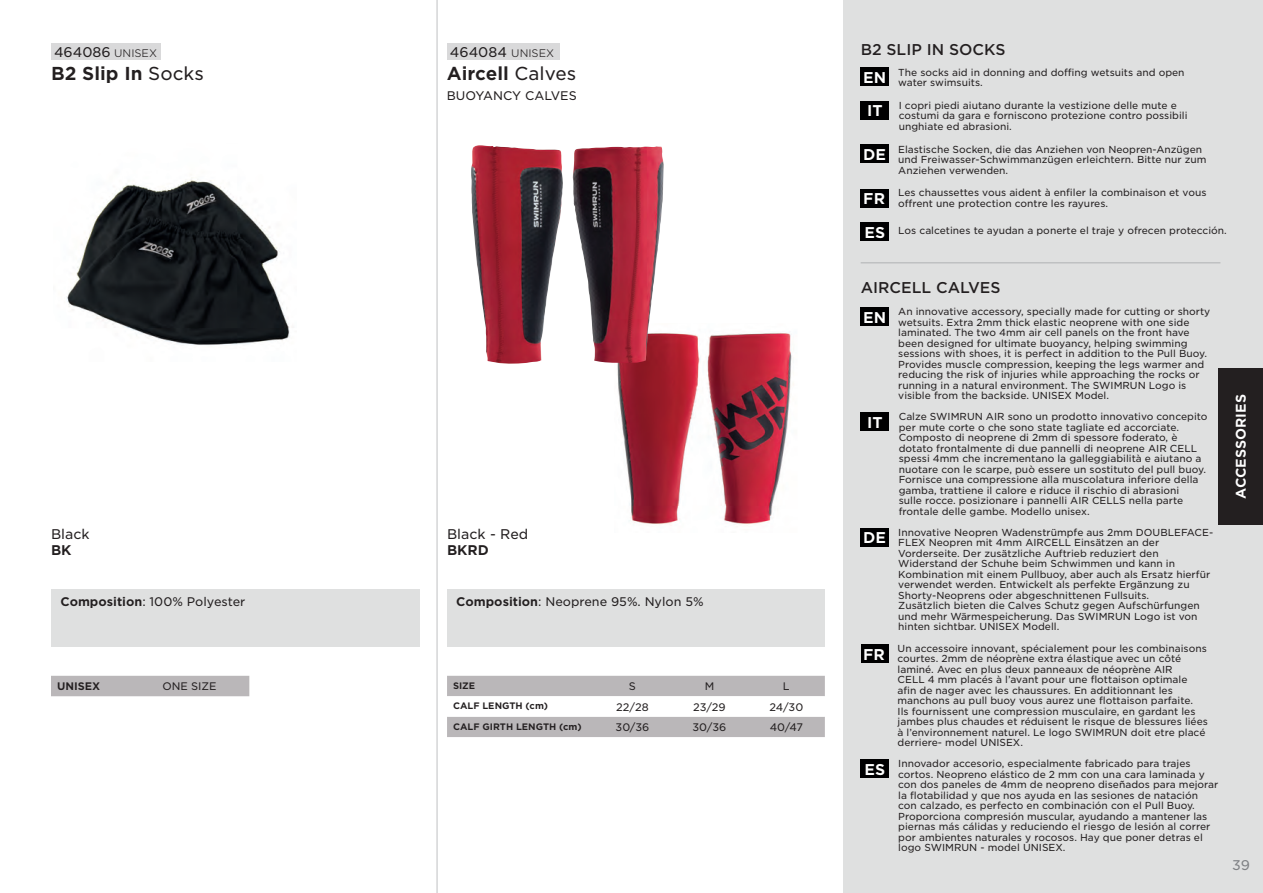
<style>
.page{position:relative;width:1263px;height:893px;background:#fff}
.page>*{position:absolute;margin:0;border:0;box-sizing:border-box;transform-origin:0 0}
.t1{font:700 18px "Gotham S Sm";color:#231f20}
.t2{font:500 15px "Gotham S Sm";color:#231f20}
.t3{font:700 15px "Gotham S Sm";color:#fff}
.t4{font:13.5px "Gotham S Sm";color:#231f20}
.t5{font:700 13.5px "Gotham S Sm";color:#fff}
.t6{font:700 13.5px "Gotham S Sm";color:#231f20}
.t7{font:13.5px "Gotham S Sm";color:#808285}
.t8{font:12px "Gotham S Sm";color:#231f20}
.t9{font:10.5px "Gotham S Sm";color:#231f20}
.t10{font:700 10.5px "Gotham S Sm";color:#231f20}
.t11{font:9.75px/10.5px "Gotham S Sm";color:#231f20}
.t12{font:700 9px "Gotham S Sm";color:#231f20}
.s1{font-weight:300;font-size:10.5px}
.s2{font-weight:400}
.s3{font-weight:700}
.s4{font-weight:700;font-size:15px;color:#fff}
</style>
<div class="page">
<div style="left:843px;top:0;width:420px;height:893px;background:#dfe0e0"></div>
<div style="left:51px;top:589px;width:369px;height:58px;background:#dfe0e0"></div>
<div style="left:447px;top:589px;width:378px;height:58px;background:#dfe0e0"></div>
<div style="left:51px;top:676px;width:198px;height:20px;background:#bab7b9"></div>
<div style="left:51px;top:43px;width:110px;height:17px;background:#d9d9da"></div>
<div style="left:447px;top:43px;width:112px;height:17px;background:#d9d9da"></div>
<div style="left:861px;top:68px;width:28px;height:18px;background:#000001"></div>
<div style="left:861px;top:307px;width:28px;height:19px;background:#000001"></div>
<div style="left:861px;top:145px;width:28px;height:18px;background:#000001"></div>
<div style="left:861px;top:528px;width:28px;height:18px;background:#000001"></div>
<div style="left:861px;top:189px;width:28px;height:19px;background:#000001"></div>
<div style="left:861px;top:645px;width:27px;height:18px;background:#000001"></div>
<div style="left:861px;top:101px;width:28px;height:18px;background:#000001"></div>
<div style="left:861px;top:413px;width:28px;height:18px;background:#000001"></div>
<div style="left:861px;top:222px;width:28px;height:19px;background:#000001"></div>
<div style="left:861px;top:759px;width:28px;height:19px;background:#000001"></div>
<img style="left:67px;top:179px;width:223px;height:166px">
<hr style="left:861px;top:262px;width:359px;height:1px;background:#808285">
<hr style="left:436px;top:0;width:2px;height:893px;background:#808285">
<img style="left:617px;top:333px;width:177px;height:191px">
<img style="left:471px;top:145px;width:193px;height:219px">
<svg style="left:447px;top:676px;width:378px;height:61px"></svg>
<div style="left:1218px;top:368px;width:45px;height:157px;background:#231f20"></div>
<h3 class="t4" style="left:54px;top:43px;width:104px">464086 <span class="s1">UNISEX</span></h3>
<h3 class="t4" style="left:450px;top:43px;width:106px">464084 <span class="s1">UNISEX</span></h3>
<h1 class="t1" style="left:51px;top:61px;width:154px">B2 Slip In <span class="s2">Socks</span></h1>
<h1 class="t1" style="left:447px;top:61px;width:131px">Aircell <span class="s2">Calves</span></h1>
<h3 class="t4" style="left:51px;top:525px;width:40px">Black</h3>
<h3 class="t6" style="left:51px;top:541px;width:22px">BK</h3>
<p class="t8" style="left:447px;top:87px;width:131px">BUOYANCY CALVES</p>
<h3 class="t4" style="left:447px;top:525px;width:83px">Black - Red</h3>
<h3 class="t6" style="left:447px;top:541px;width:43px">BKRD</h3>
<p class="t8" style="left:60px;top:594px;width:186px"><span class="s3">Composition</span>: 100% Polyester</p>
<p class="t8" style="left:456px;top:594px;width:249px"><span class="s3">Composition</span>: Neoprene 95%. Nylon 5%</p>
<p class="t10" style="left:57px;top:679px;width:45px">UNISEX</p>
<p class="t9" style="left:162px;top:679px;width:56px">ONE SIZE</p>
<p class="t12" style="left:453px;top:679px;width:24px">SIZE</p>
<p class="t9" style="left:629px;top:679px;width:9px">S</p>
<p class="t9" style="left:705px;top:679px;width:11px">M</p>
<p class="t9" style="left:783px;top:679px;width:8px">L</p>
<p class="t12" style="left:453px;top:700px;width:97px">CALF LENGTH (cm)</p>
<p class="t9" style="left:616px;top:700px;width:34px">22/28</p>
<p class="t9" style="left:693px;top:700px;width:34px">23/29</p>
<p class="t9" style="left:769px;top:700px;width:35px">24/30</p>
<p class="t12" style="left:453px;top:720px;width:130px">CALF GIRTH LENGTH (cm)</p>
<p class="t9" style="left:616px;top:720px;width:35px">30/36</p>
<p class="t9" style="left:692px;top:720px;width:35px">30/36</p>
<p class="t9" style="left:770px;top:720px;width:35px">40/47</p>
<h2 class="t2" style="left:861px;top:39px;width:146px">B2 SLIP IN SOCKS</h2>
<p class="t11" style="left:863px;top:67px;width:323px;text-indent:35px">The socks aid in donning and doffing wetsuits and open<br><sup>EN</sup> water swimsuits.</p>
<h2 class="t3" style="left:867px;top:100px;width:17px">IT</h2>
<h2 class="t3" style="left:863px;top:144px;width:24px">DE</h2>
<p class="t11" style="left:899px;top:100px;width:290px">I copri piedi aiutano durante la vestizione delle mute e costumi da gara e forniscono protezione contro possibili unghiate ed abrasioni.</p>
<p class="t11" style="left:898px;top:144px;width:310px">Elastische Socken, die das Anziehen von Neopren-Anzügen und Freiwasser-Schwimmanzügen erleichtern. Bitte nur zum<br>Anziehen verwenden.</p>
<p class="t11" style="left:863px;top:187px;width:345px;text-indent:35px">Les chaussettes vous aident à enfiler la combinaison et vous<br><sup>FR</sup> offrent une protection contre les rayures.</p>
<p class="t11" style="left:864px;top:225px;width:364px"><span class="s4">ES</span> Los calcetines te ayudan a ponerte el traje y ofrecen protección.</p>
<h2 class="t2" style="left:861px;top:277px;width:141px">AIRCELL CALVES</h2>
<h2 class="t3" style="left:863px;top:307px;width:25px">EN</h2>
<p class="t11" style="left:898px;top:306px;width:314px">An innovative accessory, specially made for cutting or shorty wetsuits. Extra 2mm thick elastic neoprene with one side laminated. The two 4mm air cell panels on the front have been designed for ultimate buoyancy, helping swimming sessions with shoes, it is perfect in addition to the Pull Buoy.<br>Provides muscle compression, keeping the legs warmer and reducing the risk of injuries while approaching the rocks or running in a natural environment. The SWIMRUN Logo is visible from the backside. UNISEX Model.</p>
<h2 class="t3" style="left:867px;top:412px;width:17px">IT</h2>
<p class="t11" style="left:899px;top:411px;width:310px">Calze SWIMRUN AIR sono un prodotto innovativo concepito per mute corte o che sono state tagliate ed accorciate.<br>Composto di neoprene di 2mm di spessore foderato, è dotato frontalmente di due pannelli di neoprene AIR CELL spessi 4mm che incrementano la galleggiabilità e aiutano a nuotare con le scarpe, può essere un sostituto del pull buoy.<br>Fornisce una compressione alla muscolatura inferiore della gamba, trattiene il calore e riduce il rischio di abrasioni<br>sulle rocce. posizionare i pannelli AIR CELLS nella parte frontale delle gambe. Modello unisex.</p>
<h2 class="t3" style="left:863px;top:527px;width:24px">DE</h2>
<p class="t11" style="left:898px;top:527px;width:316px">Innovative Neopren Wadenstrümpfe aus 2mm DOUBLEFACE-FLEX Neopren mit 4mm AIRCELL Einsätzen an der Vorderseite. Der zusätzliche Auftrieb reduziert den Widerstand der Schuhe beim Schwimmen und kann in Kombination mit einem Pullbuoy, aber auch als Ersatz hierfür verwendet werden. Entwickelt als perfekte Ergänzung zu Shorty-Neoprens oder abgeschnittenen Fullsuits.<br>Zusätzlich bieten die Calves Schutz gegen Aufschürfungen und mehr Wärmespeicherung. Das SWIMRUN Logo ist von hinten sichtbar. UNISEX Modell.</p>
<h2 class="t3" style="left:863px;top:644px;width:23px">FR</h2>
<p class="t11" style="left:897px;top:643px;width:312px">Un accessoire innovant, spécialement pour les combinaisons courtes. 2mm de néoprène extra élastique avec un côté laminé. Avec en plus deux panneaux de néoprène AIR<br>CELL 4 mm placés à l’avant pour une flottaison optimale afin de nager avec les chaussures. En additionnant les manchons au pull buoy vous aurez une flottaison parfaite.<br>Ils fournissent une compression musculaire, en gardant les jambes plus chaudes et réduisent le risque de blessures liées à l’environnement naturel. Le logo SWIMRUN doit etre placé derriere- model UNISEX.</p>
<h2 class="t3" style="left:864px;top:759px;width:22px">ES</h2>
<p class="t11" style="left:898px;top:758px;width:322px">Innovador accesorio, especialmente fabricado para trajes cortos. Neopreno elástico de 2 mm con una cara laminada y con dos paneles de 4mm de neopreno diseñados para mejorar la flotabilidad y que nos ayuda en las sesiones de natación con calzado, es perfecto en combinación con el Pull Buoy.<br>Proporciona compresión muscular, ayudando a mantener las piernas más cálidas y reduciendo el riesgo de lesión al correr por ambientes naturales y rocosos. Hay que poner detras el logo SWIMRUN - model UNISEX.</p>
<h3 class="t5" style="left:1231px;top:499px;width:106px;rotate:-90deg">ACCESSORIES</h3>
<h3 class="t7" style="left:1232px;top:856px;width:19px">39</h3>
</div>
